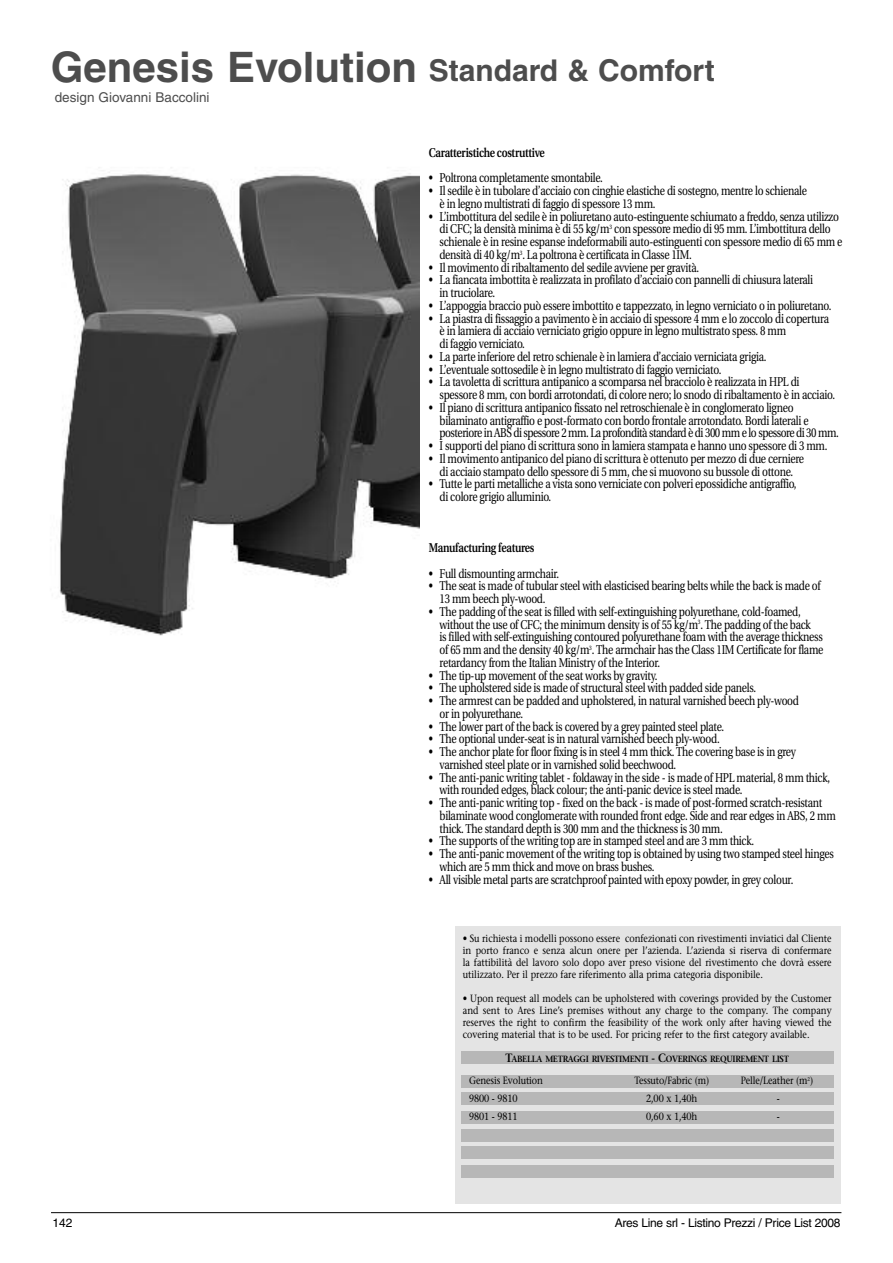
<style>
.page{position:relative;width:893px;height:1263px;background:#fff}
.page>*{position:absolute;margin:0;border:0;box-sizing:border-box;transform-origin:0 0}
.t1{font:700 42px "Helvetica";color:#4d4d4d}
.t2{font:13.5px "Helvetica";color:#4d4d4d}
.t3{font:12.75px/12.8px "Utopia";letter-spacing:-.025em;color:#000;scale:.8 1}
.t4{font:600 12.75px "Utopia";letter-spacing:-.03em;color:#000;scale:.8 1}
.t5{font:12px "Helvetica";letter-spacing:-.03em;color:#000}
.t6{font:10.5px/12px "Stone Serif";color:#000;text-align:justify;scale:.85 1}
.t7{font:600 9px "Stone Serif";letter-spacing:-.04em;color:#000;scale:.9 1}
.s1{font-size:30px}
.s2{font-size:12px}
</style>
<div class="page">
<img style="left:59px;top:167px;width:360px;height:469px">
<hr style="left:51px;top:1212px;width:790px;height:1px;background:#000">
<div style="left:455px;top:926px;width:386px;height:277px;background:#e4e4e4"></div>
<div style="left:461px;top:1051px;width:372px;height:13px;background:#b7b7b7"></div>
<div style="left:461px;top:1075px;width:372px;height:13px;background:#b7b7b7"></div>
<div style="left:461px;top:1092px;width:372px;height:13px;background:#b7b7b7"></div>
<div style="left:461px;top:1111px;width:372px;height:12px;background:#b7b7b7"></div>
<div style="left:461px;top:1129px;width:372px;height:12px;background:#b7b7b7"></div>
<div style="left:461px;top:1146px;width:372px;height:13px;background:#b7b7b7"></div>
<div style="left:461px;top:1165px;width:372px;height:12px;background:#b7b7b7"></div>
<h1 class="t1" style="left:51px;top:52px;width:666px">Genesis Evolution <span class="s1">Standard &amp; Comfort</span></h1>
<p class="t2" style="left:55px;top:93px;width:156px">design Giovanni Baccolini</p>
<p class="t4" style="left:429px;top:147px;width:146px">Caratteristiche costruttive</p>
<p class="t3" style="left:429px;top:173px;width:219px">• Poltrona completamente smontabile.</p>
<p class="t3" style="left:439px;top:185px;width:461px;text-indent:-11px">• Il sedile è in tubolare d’acciaio con cinghie elastiche di sostegno, mentre lo schienale è in legno multistrati di faggio di spessore 13 mm.</p>
<p class="t3" style="left:439px;top:211px;width:505px;text-indent:-11px">• L’imbottitura del sedile è in poliuretano auto-estinguente schiumato a freddo, senza utilizzo di CFC; la densità minima è di 55 kg/m<sup>3</sup> con spessore medio di 95 mm. L’imbottitura dello schienale è in resine espanse indeformabili auto-estinguenti con spessore medio di 65 mm e densità di 40 kg/m<sup>3</sup>. La poltrona è certificata in Classe 1IM.</p>
<p class="t3" style="left:429px;top:262px;width:339px">• Il movimento di ribaltamento del sedile avviene per gravità.</p>
<p class="t3" style="left:439px;top:275px;width:469px;text-indent:-11px">• La fiancata imbottita è realizzata in profilato d’acciaio con pannelli di chiusura laterali in truciolare.</p>
<p class="t3" style="left:429px;top:300px;width:505px">• L’appoggia braccio può essere imbottito e tappezzato, in legno verniciato o in poliuretano.</p>
<p class="t3" style="left:439px;top:313px;width:488px;text-indent:-11px">• La piastra di fissaggio a pavimento è in acciaio di spessore 4 mm e lo zoccolo di copertura è in lamiera di acciaio verniciato grigio oppure in legno multistrato spess. 8 mm<br>di faggio verniciato.</p>
<p class="t3" style="left:429px;top:351px;width:423px">• La parte inferiore del retro schienale è in lamiera d’acciaio verniciata grigia.</p>
<p class="t3" style="left:429px;top:364px;width:367px">• L’eventuale sottosedile è in legno multistrato di faggio verniciato.</p>
<p class="t3" style="left:439px;top:377px;width:496px;text-indent:-11px">• La tavoletta di scrittura antipanico a scomparsa nel bracciolo è realizzata in HPL di spessore 8 mm, con bordi arrotondati, di colore nero; lo snodo di ribaltamento è in acciaio.</p>
<p class="t3" style="left:439px;top:402px;width:500px;text-indent:-11px">• Il piano di scrittura antipanico fissato nel retroschienale è in conglomerato ligneo bilaminato antigraffio e post-formato con bordo frontale arrotondato. Bordi laterali e posteriore in ABS di spessore 2 mm. La profondità standard è di 300 mm e lo spessore di 30 mm.</p>
<p class="t3" style="left:429px;top:440px;width:500px">• I supporti del piano di scrittura sono in lamiera stampata e hanno uno spessore di 3 mm.</p>
<p class="t3" style="left:429px;top:453px;width:470px;text-align:center">• Il movimento antipanico del piano di scrittura è ottenuto per mezzo di due cerniere di acciaio stampato dello spessore di 5 mm, che si muovono su bussole di ottone.</p>
<p class="t3" style="left:440px;top:479px;width:448px;text-indent:-11px">• Tutte le parti metalliche a vista sono verniciate con polveri epossidiche antigraffio, di colore grigio alluminio.</p>
<p class="t4" style="left:429px;top:543px;width:133px">Manufacturing features</p>
<p class="t3" style="left:429px;top:568px;width:164px">• Full dismounting armchair.</p>
<p class="t3" style="left:440px;top:581px;width:478px;text-indent:-11px">• The seat is made of tubular steel with elasticised bearing belts while the back is made of<br>13 mm beech ply-wood.</p>
<p class="t3" style="left:439px;top:606px;width:481px;text-indent:-11px">• The padding of the seat is filled with self-extinguishing polyurethane, cold-foamed, without the use of CFC; the minimum density is of 55 kg/m<sup>3</sup>. The padding of the back<br>is filled with self-extinguishing contoured polyurethane foam with the average thickness of 65 mm and the density 40 kg/m<sup>3</sup>. The armchair has the Class 1IM Certificate for flame retardancy from the Italian Ministry of the Interior.</p>
<p class="t3" style="left:429px;top:670px;width:287px">• The tip-up movement of the seat works by gravity.</p>
<p class="t3" style="left:429px;top:683px;width:410px">• The upholstered side is made of structural steel with padded side panels.</p>
<p class="t3" style="left:439px;top:695px;width:451px;text-indent:-11px">• The armrest can be padded and upholstered, in natural varnished beech ply-wood or in polyurethane.</p>
<p class="t3" style="left:429px;top:721px;width:371px">• The lower part of the back is covered by a grey painted steel plate.</p>
<p class="t3" style="left:429px;top:734px;width:365px">• The optional under-seat is in natural varnished beech ply-wood.</p>
<p class="t3" style="left:439px;top:746px;width:447px;text-indent:-11px">• The anchor plate for floor fixing is in steel 4 mm thick. The covering base is in grey varnished steel plate or in varnished solid beechwood.</p>
<p class="t3" style="left:439px;top:772px;width:490px;text-indent:-11px">• The anti-panic writing tablet - foldaway in the side - is made of HPL material, 8 mm thick, with rounded edges, black colour; the anti-panic device is steel made.</p>
<p class="t3" style="left:439px;top:797px;width:497px;text-indent:-11px">• The anti-panic writing top - fixed on the back - is made of post-formed scratch-resistant bilaminate wood conglomerate with rounded front edge. Side and rear edges in ABS, 2 mm thick. The standard depth is 300 mm and the thickness is 30 mm.</p>
<p class="t3" style="left:429px;top:836px;width:408px">• The supports of the writing top are in stamped steel and are 3 mm thick.</p>
<p class="t3" style="left:440px;top:848px;width:494px;text-indent:-11px">• The anti-panic movement of the writing top is obtained by using two stamped steel hinges which are 5 mm thick and move on brass bushes.</p>
<p class="t3" style="left:429px;top:874px;width:457px">• All visible metal parts are scratchproof painted with epoxy powder, in grey colour.</p>
<p class="t6" style="left:463px;top:933px;width:435px">• Su richiesta i modelli possono essere confezionati con rivestimenti inviatici dal Cliente in porto franco e senza alcun onere per l’azienda. L’azienda si riserva di confermare la fattibilità del lavoro solo dopo aver preso visione del rivestimento che dovrà essere utilizzato. Per il prezzo fare riferimento alla prima categoria disponibile.</p>
<p class="t6" style="left:463px;top:993px;width:435px">• Upon request all models can be upholstered with coverings provided by the Customer and sent to Ares Line’s premises without any charge to the company. The company reserves the right to confirm the feasibility of the work only after having viewed the covering material that is to be used. For pricing refer to the first category available.</p>
<p class="t7" style="left:506px;top:1055px;width:316px"><span class="s2">T</span>ABELLA METRAGGI RIVESTIMENTI <span class="s2">- C</span>OVERINGS REQUIREMENT LIST</p>
<p class="t6" style="left:469px;top:1073px;width:88px;line-height:18px;text-align:left">Genesis Evolution<br>9800 - 9810<br>9801 - 9811</p>
<p class="t6" style="left:634px;top:1073px;width:89px;line-height:18px;text-align:center">Tessuto/Fabric (m)<br>2,00 x 1,40h<br>0,60 x 1,40h</p>
<p class="t6" style="left:741px;top:1073px;width:87px;line-height:18px;text-align:center">Pelle/Leather (m<sup>2</sup>) -<br>-</p>
<p class="t5" style="left:53px;top:1218px;width:22px">142</p>
<p class="t5" style="left:615px;top:1218px;width:227px">Ares Line srl - Listino Prezzi / Price List 2008</p>
</div>
